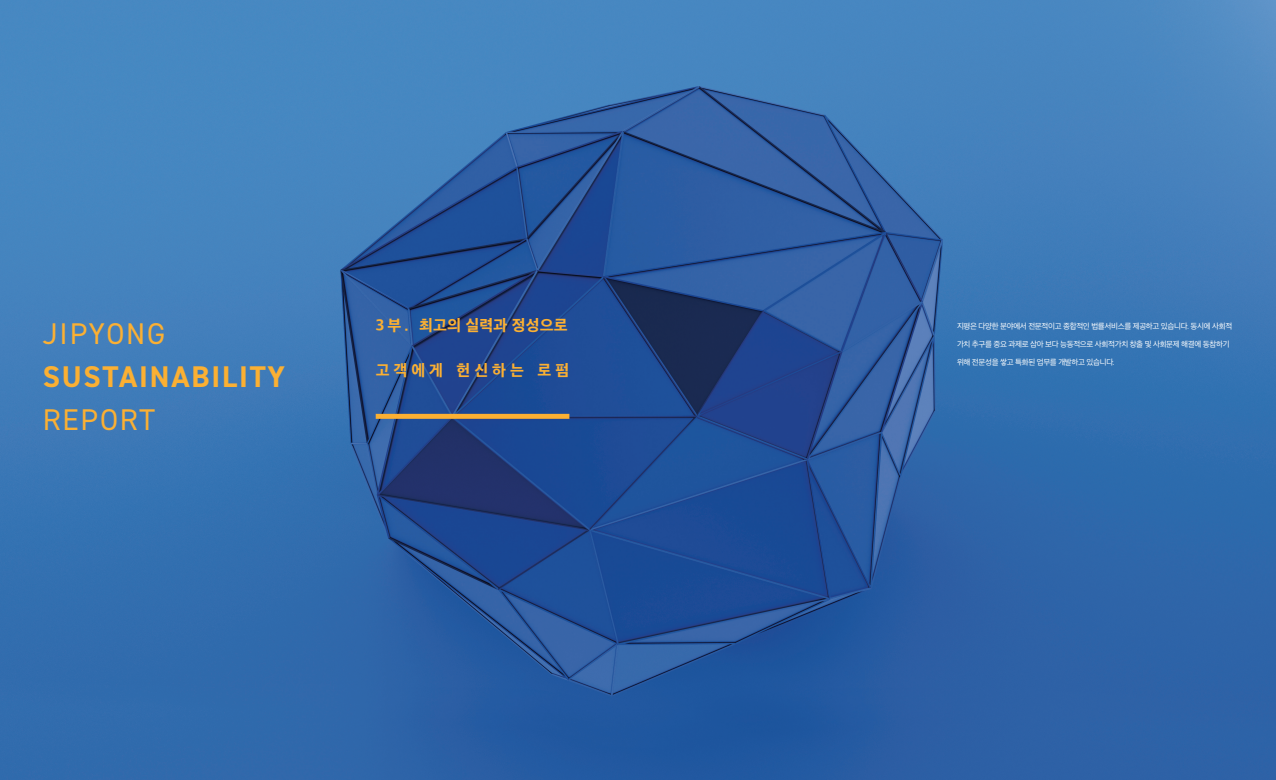
<style>
.page{position:relative;width:1276px;height:780px;background:#fff}
.page>*{position:absolute;margin:0;border:0;box-sizing:border-box;transform-origin:0 0}
.t1{font:700 30px "DIN2014";letter-spacing:.06em;color:#fbb033}
.t2{font:30px "DIN2014";letter-spacing:.06em;color:#fbb033}
.t3{font:800 16px "Apple SD Gothic Neo";letter-spacing:.01em;color:#fbb033}
.t4{font:800 16px "Apple SD Gothic Neo";letter-spacing:.25em;color:#fbb033}
.t5{font:8px "Apple SD Gothic Neo";letter-spacing:-.04em;color:#fff}
</style>
<div class="page">
<img style="left:0;top:0;width:1276px;height:780px">
<div style="left:376px;top:414px;width:193px;height:5px;background:#fbb033"></div>
<h1 class="t2" style="left:43px;top:315px;width:124px">JIPYONG</h1>
<h1 class="t1" style="left:43px;top:356px;width:244px">SUSTAINABILITY</h1>
<h1 class="t2" style="left:43px;top:401px;width:114px">REPORT</h1>
<h2 class="t3" style="left:376px;top:317px;width:194px">3 부 . 최고의 실력과 정성으로</h2>
<h2 class="t4" style="left:376px;top:362px;width:195px">고객에게 헌신하는 로펌</h2>
<p class="t5" style="left:957px;top:322px;width:277px">지평은 다양한 분야에서 전문적이고 종합적인 법률서비스를 제공하고 있습니다. 동시에 사회적</p>
<p class="t5" style="left:957px;top:340px;width:274px">가치 추구를 중요 과제로 삼아 보다 능동적으로 사회적가치 창출 및 사회문제 해결에 동참하기</p>
<p class="t5" style="left:957px;top:358px;width:159px">위해 전문성을 쌓고 특화된 업무를 개발하고 있습니다.</p>
</div>
